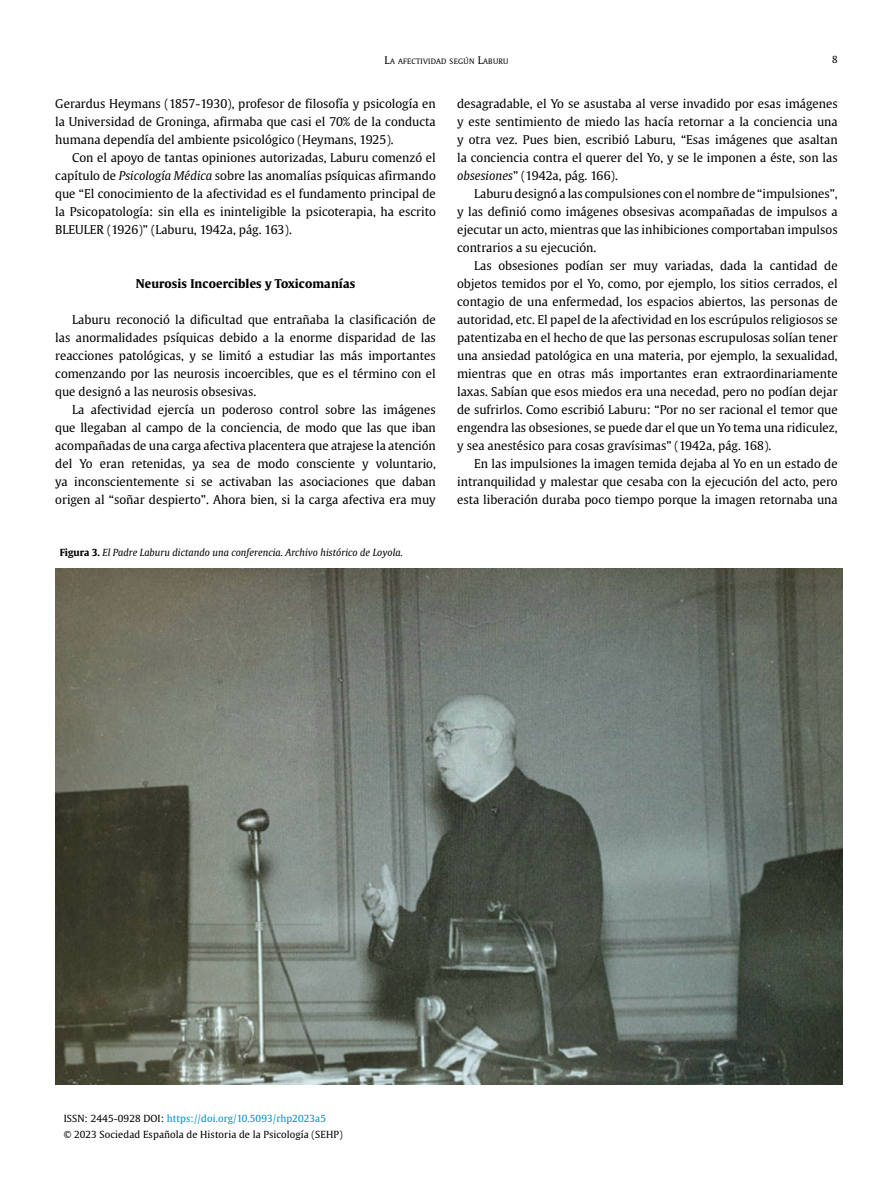
<style>
.page{position:relative;width:893px;height:1191px;background:#fff}
.page>*{position:absolute;margin:0;border:0;box-sizing:border-box;transform-origin:0 0}
.Texto{font:12px/18px "Gulliver";color:#000;text-align:justify}
.Título_nivel_1{font:700 12px "Gulliver";letter-spacing:.01em;color:#000}
.t1{font:9.75px/15.6px "Gulliver";letter-spacing:.01em;color:#000}
.Titulo_Figura-Tabla{font:italic 9.75px "Gulliver";color:#000}
.t2{font:7.35px "Gulliver";letter-spacing:.035em;color:#000}
.s1{font-size:10.5px}
.s2{font-style:italic}
.s3{font-weight:700;font-style:normal}
.s4{color:#008fc2}
</style>
<div class="page">
<img style="left:55px;top:568px;width:787px;height:516px">
<p class="t2" style="left:385px;top:56px;width:125px"><span class="s1">L</span>A AFECTIVIDAD SEGÚN <span class="s1">L</span>ABURU</p>
<p class="t1" style="left:832px;top:52px;width:7px">8</p>
<p class="Texto" style="left:55px;top:95px;width:382px">Gerardus Heymans (1857-1930), profesor de filosofía y psicología en la Universidad de Groninga, afirmaba que casi el 70% de la conducta humana dependía del ambiente psicológico (Heymans, 1925).</p>
<p class="Texto" style="left:55px;top:149px;width:382px;text-indent:17px">Con el apoyo de tantas opiniones autorizadas, Laburu comenzó el capítulo de <span class="s2">Psicología Médica</span> sobre las anomalías psíquicas afirmando que “El conocimiento de la afectividad es el fundamento principal de la Psicopatología: sin ella es ininteligible la psicoterapia, ha escrito BLEULER (1926)” (Laburu, 1942a, pág. 163).</p>
<p class="Título_nivel_1" style="left:136px;top:276px;width:221px">Neurosis Incoercibles y Toxicomanías</p>
<p class="Texto" style="left:55px;top:311px;width:382px;text-indent:17px">Laburu reconoció la dificultad que entrañaba la clasificación de las anormalidades psíquicas debido a la enorme disparidad de las reacciones patológicas, y se limitó a estudiar las más importantes comenzando por las neurosis incoercibles, que es el término con el que designó a las neurosis obsesivas.</p>
<p class="Texto" style="left:55px;top:401px;width:382px;text-indent:17px">La afectividad ejercía un poderoso control sobre las imágenes que llegaban al campo de la conciencia, de modo que las que iban acompañadas de una carga afectiva placentera que atrajese la atención del Yo eran retenidas, ya sea de modo consciente y voluntario, ya inconscientemente si se activaban las asociaciones que daban origen al “soñar despierto”. Ahora bien, si la carga afectiva era muy</p>
<p class="Titulo_Figura-Tabla" style="left:60px;top:547px;width:345px"><span class="s3">Figura 3.</span> El Padre Laburu dictando una conferencia. Archivo histórico de Loyola.</p>
<p class="Texto" style="left:457px;top:95px;width:382px">desagradable, el Yo se asustaba al verse invadido por esas imágenes y este sentimiento de miedo las hacía retornar a la conciencia una y otra vez. Pues bien, escribió Laburu, “Esas imágenes que asaltan la conciencia contra el querer del Yo, y se le imponen a éste, son las <span class="s2">obsesiones</span>” (1942a, pág. 166).</p>
<p class="Texto" style="left:457px;top:185px;width:382px;text-indent:17px">Laburu designó a las compulsiones con el nombre de “impulsiones”, y las definió como imágenes obsesivas acompañadas de impulsos a ejecutar un acto, mientras que las inhibiciones comportaban impulsos contrarios a su ejecución.</p>
<p class="Texto" style="left:457px;top:257px;width:382px;text-indent:17px">Las obsesiones podían ser muy variadas, dada la cantidad de objetos temidos por el Yo, como, por ejemplo, los sitios cerrados, el contagio de una enfermedad, los espacios abiertos, las personas de autoridad, etc. El papel de la afectividad en los escrúpulos religiosos se patentizaba en el hecho de que las personas escrupulosas solían tener una ansiedad patológica en una materia, por ejemplo, la sexualidad, mientras que en otras más importantes eran extraordinariamente laxas. Sabían que esos miedos era una necedad, pero no podían dejar de sufrirlos. Como escribió Laburu: “Por no ser racional el temor que engendra las obsesiones, se puede dar el que un Yo tema una ridiculez, y sea anestésico para cosas gravísimas” (1942a, pág. 168).</p>
<p class="Texto" style="left:457px;top:455px;width:382px;text-indent:17px">En las impulsiones la imagen temida dejaba al Yo en un estado de intranquilidad y malestar que cesaba con la ejecución del acto, pero esta liberación duraba poco tiempo porque la imagen retornaba una</p>
<p class="t1" style="left:64px;top:1110px;width:280px">ISSN: 2445-0928 DOI: <span class="s4">https://doi.org/10.5093/rhp2023a5<br></span>© 2023 Sociedad Española de Historia de la Psicología (SEHP)</p>
</div>
